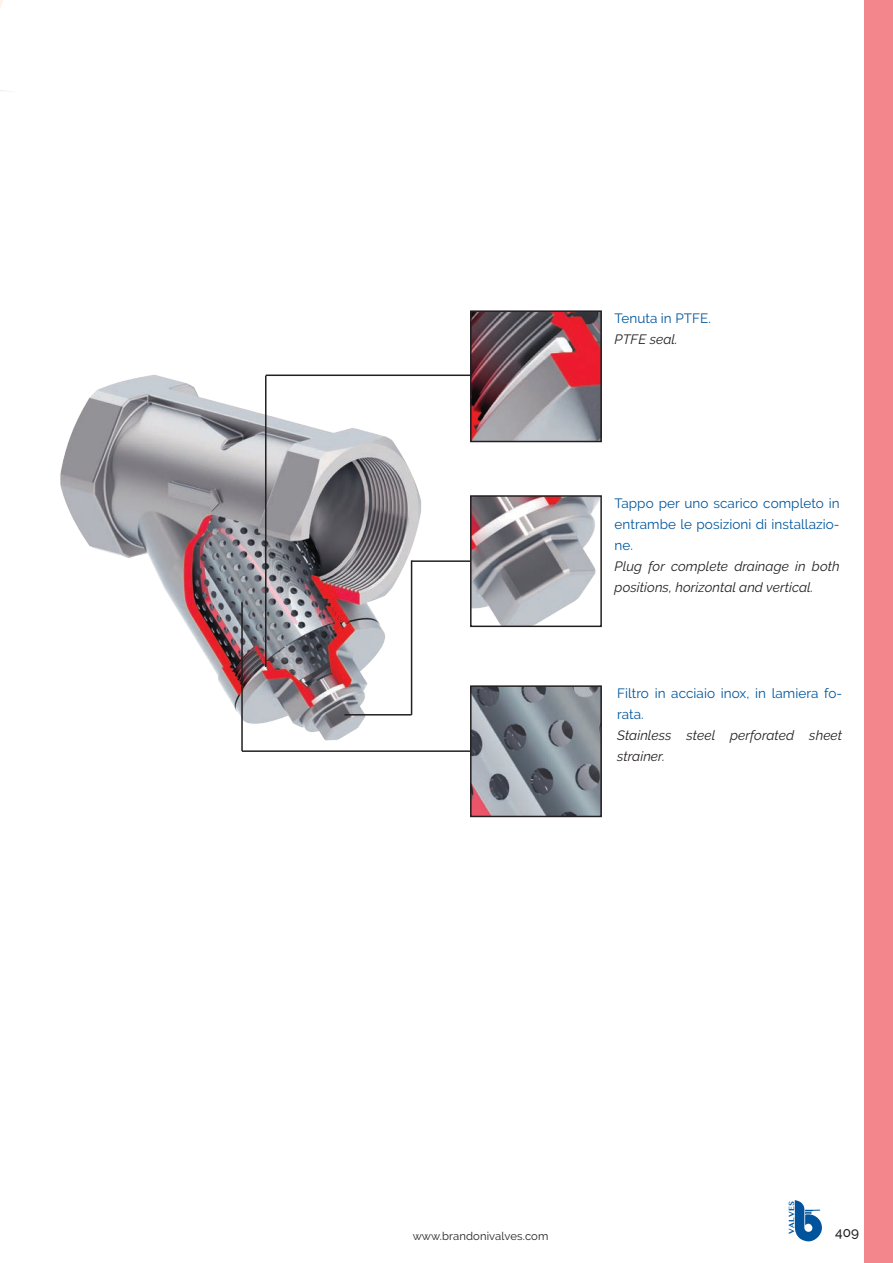
<style>
.page{position:relative;width:893px;height:1263px;background:#fff}
.page>*{position:absolute;margin:0;border:0;box-sizing:border-box;transform-origin:0 0}
.t1{font:13.5px/21px "Raleway";letter-spacing:.005em;color:#01559d;text-align:justify}
.t2{font:italic 13.5px/21px "Raleway";letter-spacing:.005em;color:#231f20}
.t3{font:500 13.5px "Raleway";color:#231f20}
.t4{font:11.25px "Raleway";letter-spacing:.01em;color:#231f20}
.t5{font:700 7.8px "Lao MN";color:#01549b}
</style>
<div class="page">
<svg style="left:0;top:0;width:10px;height:92px"></svg>
<div style="left:864px;top:0;width:29px;height:1263px;background:#f3858d"></div>
<svg style="left:794px;top:1200px;width:28px;height:41px"></svg>
<img style="left:473px;top:313px;width:126px;height:126px">
<div style="left:470px;top:310px;width:132px;height:132px;border:2px solid #231f20"></div>
<img style="left:473px;top:498px;width:126px;height:126px">
<div style="left:470px;top:495px;width:132px;height:132px;border:2px solid #231f20"></div>
<img style="left:473px;top:688px;width:126px;height:126px">
<div style="left:470px;top:685px;width:132px;height:132px;border:2px solid #231f20"></div>
<img style="left:60px;top:374px;width:361px;height:367px">
<hr style="left:265px;top:376px;width:1px;height:291px;background:#231f20">
<hr style="left:266px;top:374px;width:204px;height:2px;background:#231f20">
<hr style="left:242px;top:750px;width:228px;height:2px;background:#231f20">
<hr style="left:241px;top:602px;width:2px;height:149px;background:#231f20">
<hr style="left:344px;top:714px;width:68px;height:1px;background:#231f20">
<hr style="left:412px;top:560px;width:58px;height:2px;background:#231f20">
<hr style="left:411px;top:560px;width:1px;height:155px;background:#231f20">
<p class="t1" style="left:615px;top:308px;width:98px">Tenuta in PTFE.</p>
<p class="t2" style="left:615px;top:329px;width:65px">PTFE seal.</p>
<p class="t1" style="left:615px;top:493px;width:227px">Tappo per uno scarico completo in entrambe le posizioni di installazio&shy;ne.</p>
<p class="t2" style="left:615px;top:556px;width:226px">Plug for complete drainage in both positions, horizontal and vertical.</p>
<p class="t1" style="left:617px;top:683px;width:227px">Filtro in acciaio inox, in lamiera fo&shy;rata.</p>
<p class="t2" style="left:617px;top:725px;width:227px">Stainless steel perforated sheet strainer.</p>
<p class="t4" style="left:413px;top:1229px;width:137px">www.brandonivalves.com</p>
<p class="t5" style="left:787px;top:1233px;width:34px;rotate:-90deg">VALVES</p>
<p class="t3" style="left:835px;top:1225px;width:25px">409</p>
</div>
